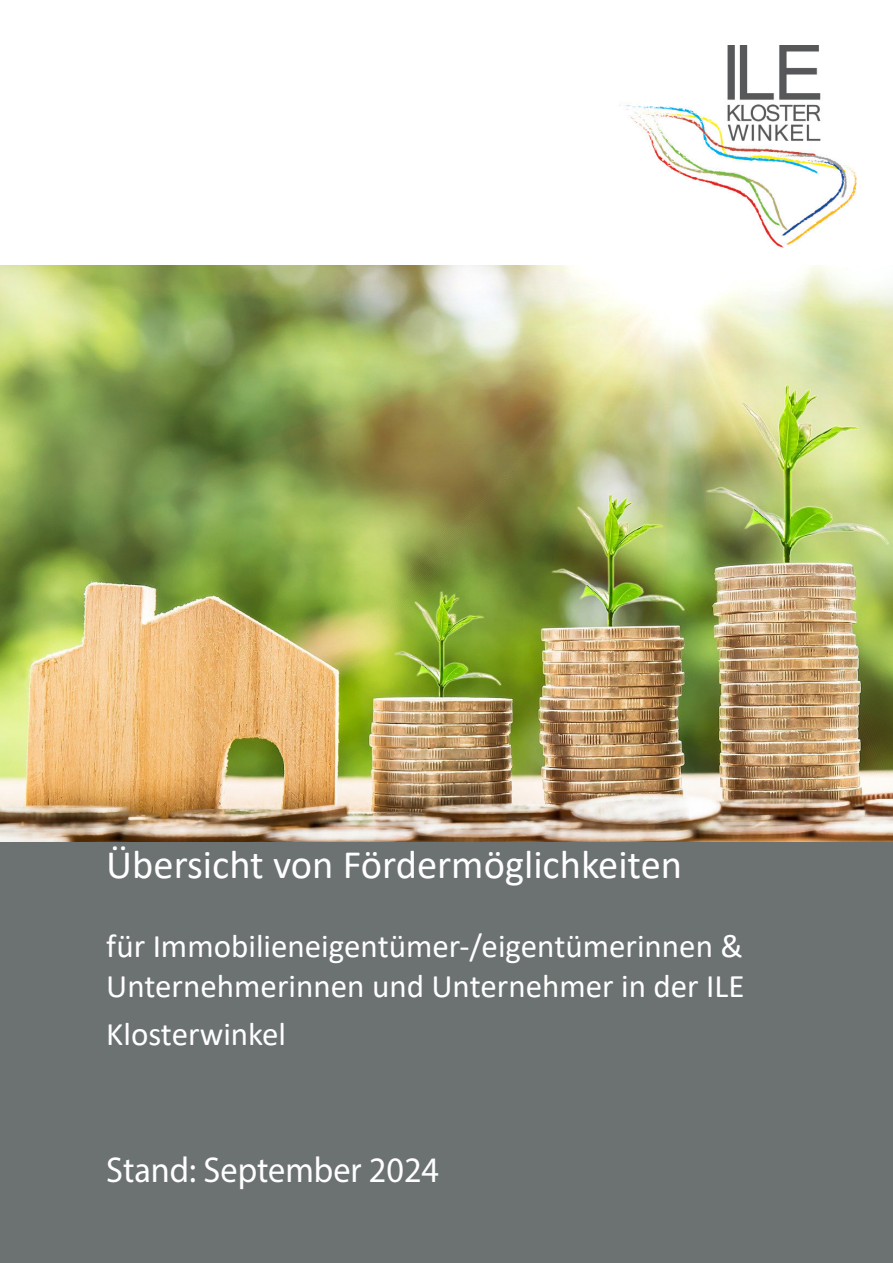
<style>
.page{position:relative;width:893px;height:1263px;background:#fff}
.page>*{position:absolute;margin:0;border:0;box-sizing:border-box;transform-origin:0 0}
.t1{font:40.5px "Calibri";color:#fff}
.PLW_Berh_Titel_schwarz{font:36px "Myriad Pro";color:#fff;scale:.95 1}
.t2{font:33px/48.6px "Calibri";color:#fff}
</style>
<div class="page">
<div style="left:0;top:797px;width:893px;height:466px;background:#6c7171"></div>
<img style="left:0;top:266px;width:893px;height:576px">
<img style="left:619px;top:46px;width:237px;height:202px">
<p class="t1" style="left:106px;top:836px;width:577px">Übersicht von Fördermöglichkeiten</p>
<p class="t2" style="left:106px;top:921px;width:638px">für Immobilieneigentümer-/eigentümerinnen &amp;</p>
<p class="t2" style="left:106px;top:960px;width:640px">Unternehmerinnen und Unternehmer in der ILE<br>Klosterwinkel</p>
<p class="PLW_Berh_Titel_schwarz" style="left:106px;top:1148px;width:352px">Stand: September 2024</p>
</div>
